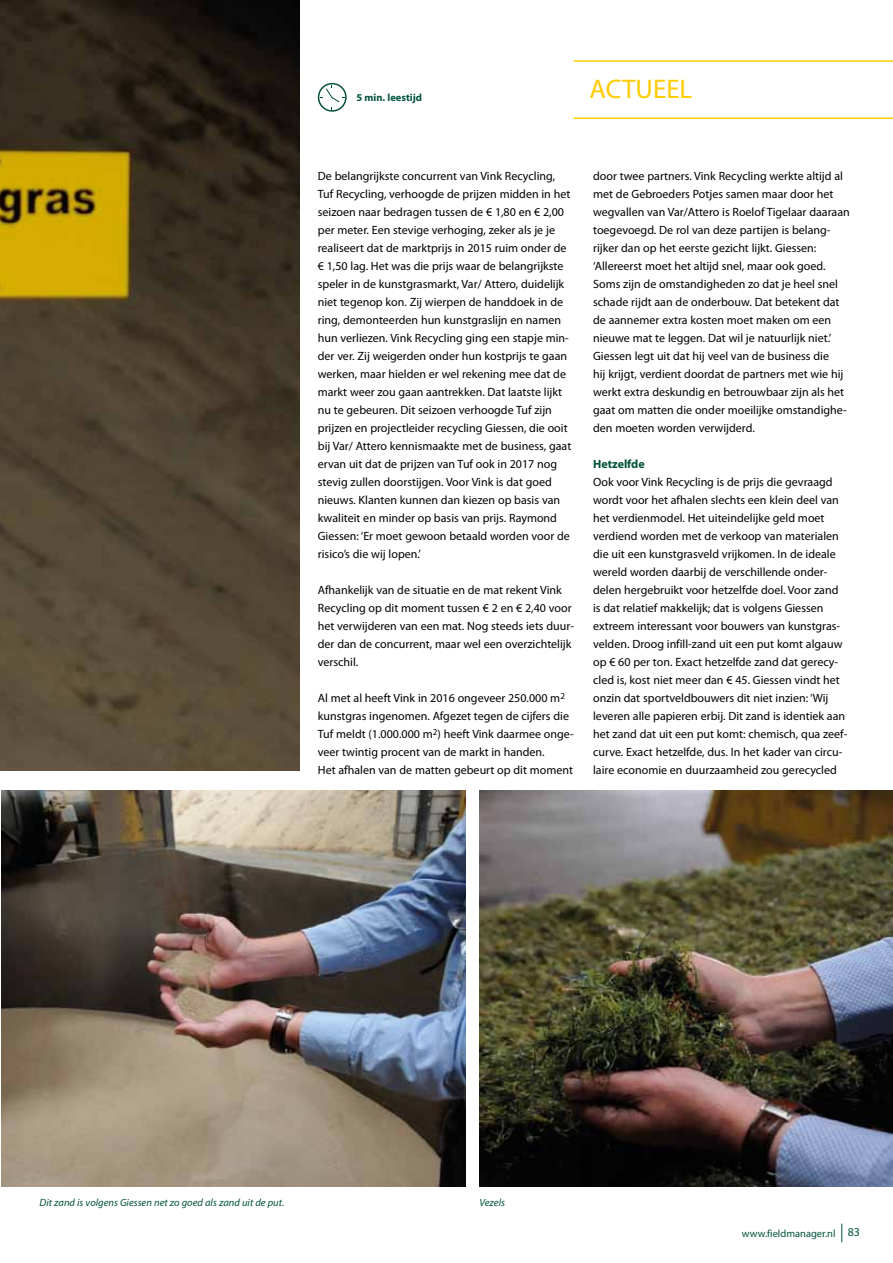
<style>
.page{position:relative;width:893px;height:1263px;background:#fff}
.page>*{position:absolute;margin:0;border:0;box-sizing:border-box;transform-origin:0 0}
.t1{font:27px "Myriad Pro";color:#fc0}
.t2{font:12px/18px "Myriad Pro";color:#000}
.t3{font:700 12px "Myriad Pro";color:#00533d}
.t4{font:italic 10.5px "Myriad Pro";color:#00533d}
.t5{font:10.5px "Myriad Pro";color:#00533d}
.t6{font:700 10.5px "Myriad Pro";color:#00533d}
.s1{font-size:12px}
</style>
<div class="page">
<svg style="left:841px;top:1223px;width:1px;height:19px"></svg>
<img style="left:0;top:0;width:300px;height:770px">
<svg style="left:318px;top:83px;width:29px;height:29px"></svg>
<hr style="left:574px;top:118px;width:319px;height:1px;background:#fc0">
<hr style="left:574px;top:60px;width:319px;height:2px;background:#fc0">
<img style="left:479px;top:790px;width:414px;height:396px">
<img style="left:1px;top:790px;width:465px;height:396px">
<p class="t6" style="left:357px;top:91px;width:67px">5 min. leestijd</p>
<h1 class="t1" style="left:590px;top:72px;width:104px">ACTUEEL</h1>
<p class="t2" style="left:318px;top:167px;width:255px">De belangrijkste concurrent van Vink Recycling, Tuf Recycling, verhoogde de prijzen midden in het seizoen naar bedragen tussen de € 1,80 en € 2,00 per meter. Een stevige verhoging, zeker als je je realiseert dat de marktprijs in 2015 ruim onder de € 1,50 lag. Het was die prijs waar de belangrijkste speler in de kunstgrasmarkt, Var/ Attero, duidelijk niet tegenop kon. Zij wierpen de handdoek in de ring, demonteerden hun kunstgraslijn en namen hun verliezen. Vink Recycling ging een stapje min&shy;der ver. Zij weigerden onder hun kostprijs te gaan werken, maar hielden er wel rekening mee dat de markt weer zou gaan aantrekken. Dat laatste lijkt nu te gebeuren. Dit seizoen verhoogde Tuf zijn prijzen en projectleider recycling Giessen, die ooit bij Var/ Attero kennismaakte met de business, gaat ervan uit dat de prijzen van Tuf ook in 2017 nog stevig zullen doorstijgen. Voor Vink is dat goed nieuws. Klanten kunnen dan kiezen op basis van kwaliteit en minder op basis van prijs. Raymond Giessen: ‘Er moet gewoon betaald worden voor de risico’s die wij lopen.’</p>
<p class="t2" style="left:318px;top:581px;width:258px">Afhankelijk van de situatie en de mat rekent Vink Recycling op dit moment tussen € 2 en € 2,40 voor het verwijderen van een mat. Nog steeds iets duur&shy;der dan de concurrent, maar wel een overzichtelijk verschil.</p>
<p class="t2" style="left:318px;top:689px;width:258px">Al met al heeft Vink in 2016 ongeveer 250.000 m<sup>2 </sup>kunstgras ingenomen. Afgezet tegen de cijfers die Tuf meldt (1.000.000 m<sup>2</sup>) heeft Vink daarmee onge&shy;veer twintig procent van de markt in handen.<br>Het afhalen van de matten gebeurt op dit moment</p>
<p class="t2" style="left:593px;top:167px;width:258px">door twee partners. Vink Recycling werkte altijd al met de Gebroeders Potjes samen maar door het wegvallen van Var/Attero is Roelof Tigelaar daaraan toegevoegd. De rol van deze partijen is belang&shy;rijker dan op het eerste gezicht lijkt. Giessen: ‘Allereerst moet het altijd snel, maar ook goed.<br>Soms zijn de omstandigheden zo dat je heel snel schade rijdt aan de onderbouw. Dat betekent dat de aannemer extra kosten moet maken om een nieuwe mat te leggen. Dat wil je natuurlijk niet.’ Giessen legt uit dat hij veel van de business die<br>hij krijgt, verdient doordat de partners met wie hij werkt extra deskundig en betrouwbaar zijn als het gaat om matten die onder moeilijke omstandighe&shy;den moeten worden verwijderd.</p>
<p class="t3" style="left:593px;top:456px;width:53px">Hetzelfde</p>
<p class="t2" style="left:593px;top:473px;width:256px">Ook voor Vink Recycling is de prijs die gevraagd wordt voor het afhalen slechts een klein deel van het verdienmodel. Het uiteindelijke geld moet verdiend worden met de verkoop van materialen die uit een kunstgrasveld vrijkomen. In de ideale wereld worden daarbij de verschillende onder&shy;delen hergebruikt voor hetzelfde doel. Voor zand is dat relatief makkelijk; dat is volgens Giessen extreem interessant voor bouwers van kunstgras&shy;velden. Droog infill-zand uit een put komt algauw op € 60 per ton. Exact hetzelfde zand dat gerecy&shy;cled is, kost niet meer dan € 45. Giessen vindt het onzin dat sportveldbouwers dit niet inzien: ‘Wij leveren alle papieren erbij. Dit zand is identiek aan het zand dat uit een put komt: chemisch, qua zeef&shy;curve. Exact hetzelfde, dus. In het kader van circu&shy;laire economie en duurzaamheid zou gerecycled</p>
<p class="t4" style="left:40px;top:1196px;width:246px">Dit zand is volgens Giessen net zo goed als zand uit de put.</p>
<p class="t4" style="left:479px;top:1196px;width:27px">Vezels</p>
<p class="t5" style="left:742px;top:1227px;width:120px">www.fieldmanager.nl <span class="s1">83</span></p>
</div>
